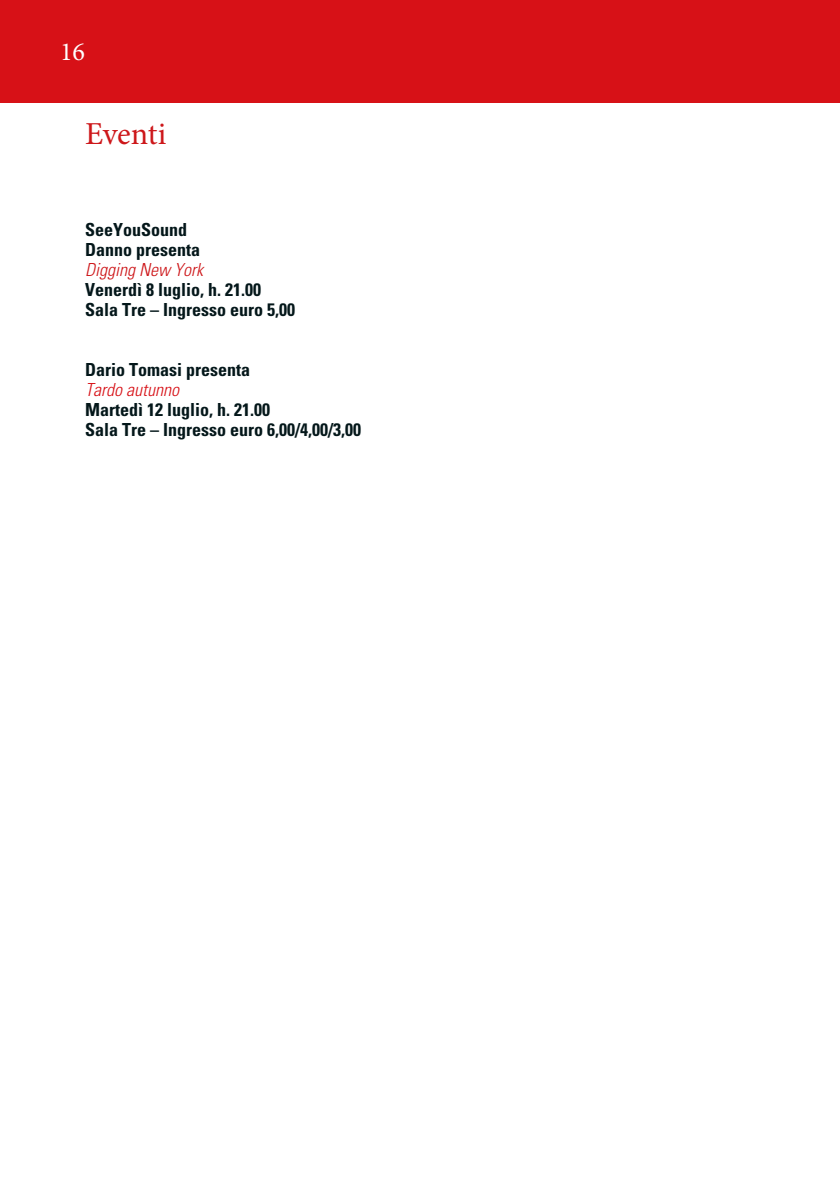
<style>
.page{position:relative;width:840px;height:1191px;background:#fff}
.page>*{position:absolute;margin:0;border:0;box-sizing:border-box;transform-origin:0 0}
.t1{font:32px "Minion Pro";letter-spacing:-.01em;color:#cd171a}
.t2{font:26px "Minion Pro";color:#fff}
.t3{font:700 condensed 18px/20px "Univers";color:#04171a}
.t4{font:italic 300 condensed 18px "Univers";color:#cd171a}
.t5{font:italic 300 condensed 18px "Univers";color:#d71117}
</style>
<div class="page">
<div style="left:0;top:0;width:839px;height:102px;background:#d71117"></div>
<h2 class="t2" style="left:60px;top:35px;width:26px">16</h2>
<h1 class="t1" style="left:85px;top:112px;width:83px">Eventi</h1>
<p class="t3" style="left:85px;top:220px;width:116px">SeeYouSound<br>Danno presenta</p>
<p class="t4" style="left:85px;top:259px;width:119px">Digging New York</p>
<p class="t3" style="left:85px;top:280px;width:211px">Venerdì 8 luglio, h. 21.00<br>Sala Tre – Ingresso euro 5,00</p>
<p class="t3" style="left:85px;top:360px;width:166px">Dario Tomasi presenta</p>
<p class="t5" style="left:85px;top:379px;width:95px">Tardo autunno</p>
<p class="t3" style="left:85px;top:400px;width:277px">Martedì 12 luglio, h. 21.00<br>Sala Tre – Ingresso euro 6,00/4,00/3,00</p>
</div>
